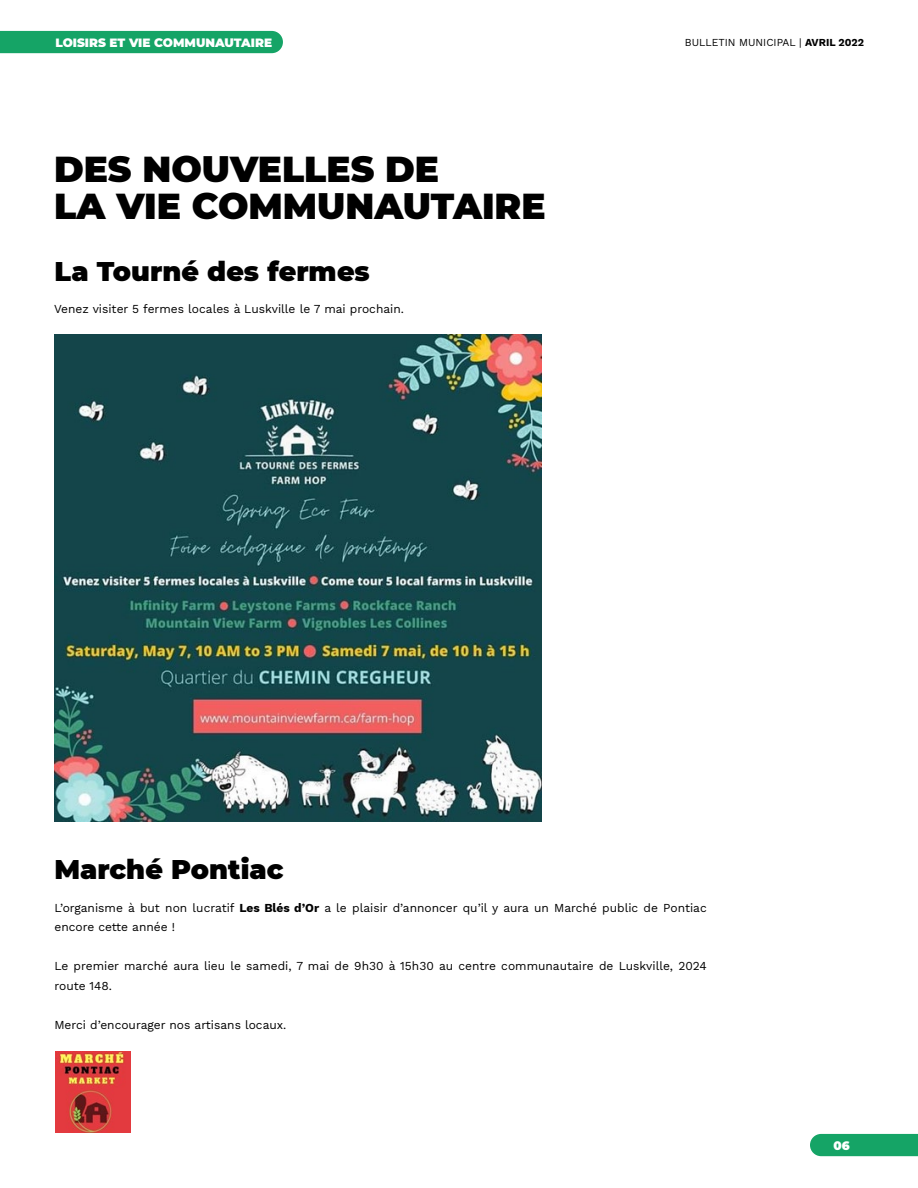
<style>
.page{position:relative;width:918px;height:1188px;background:#fff}
.page>*{position:absolute;margin:0;border:0;box-sizing:border-box;transform-origin:0 0}
.t1{font:900 36px/37.5px "Montserrat";color:#000}
.t2{font:900 27px "Montserrat";color:#000}
.t3{font:12px/19.5px "Work Sans";color:#000}
.t4{font:900 12px "Montserrat";color:#fff}
.t5{font:10.5px "Work Sans";color:#000}
.s1{font-weight:700}
</style>
<div class="page">
<img style="left:54px;top:335px;width:487px;height:487px">
<img style="left:55px;top:1052px;width:76px;height:81px">
<div style="left:0;top:31px;width:283px;height:22px;background:#15a466"></div>
<div style="left:810px;top:1134px;width:108px;height:22px;background:#15a466"></div>
<p class="t4" style="left:55px;top:33px;width:218px">LOISIRS ET VIE COMMUNAUTAIRE</p>
<p class="t5" style="left:685px;top:35px;width:181px">BULLETIN MUNICIPAL | <span class="s1">AVRIL 2022</span></p>
<h1 class="t1" style="left:54px;top:148px;width:493px">DES NOUVELLES DE<br>LA VIE COMMUNAUTAIRE</h1>
<h2 class="t2" style="left:54px;top:251px;width:317px">La Tourné des fermes</h2>
<p class="t3" style="left:54px;top:299px;width:352px">Venez visiter 5 fermes locales à Luskville le 7 mai prochain.</p>
<h2 class="t2" style="left:54px;top:849px;width:231px">Marché Pontiac</h2>
<p class="t3" style="left:54px;top:897px;width:654px">L’organisme à but non lucratif <span class="s1">Les Blés d’Or</span> a le plaisir d’annoncer qu’il y aura un Marché public de Pontiac encore cette année !</p>
<p class="t3" style="left:54px;top:956px;width:654px">Le premier marché aura lieu le samedi, 7 mai de 9h30 à 15h30 au centre communautaire de Luskville, 2024 route 148.</p>
<p class="t3" style="left:54px;top:1014px;width:234px">Merci d’encourager nos artisans locaux.</p>
<p class="t4" style="left:834px;top:1137px;width:18px">06</p>
</div>
